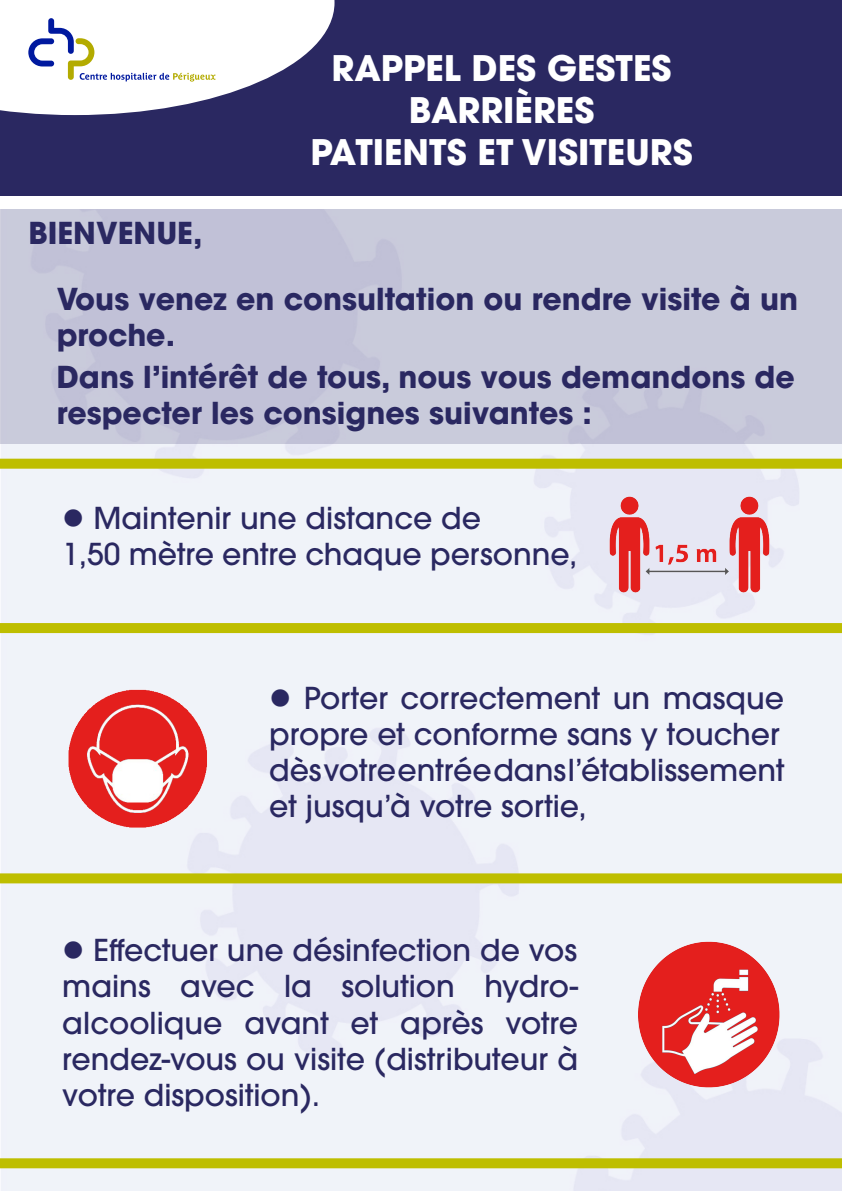
<style>
.page{position:relative;width:842px;height:1191px;background:#fff}
.page>*{position:absolute;margin:0;border:0;box-sizing:border-box;transform-origin:0 0}
.t1{font:700 35px/42px "ITC Avant Garde Pro";color:#fff;text-align:center}
.t2{font:500 30px/36px "ITC Avant Garde Pro";color:#2a2861}
.t3{font:700 30px/36px "ITC Avant Garde Pro";color:#2a2861}
</style>
<div class="page">
<div style="left:0;top:0;width:842px;height:196px;background:#2a2861"></div>
<svg style="left:0;top:0;width:334px;height:115px"></svg>
<svg style="left:0;top:459px;width:842px;height:174px"></svg>
<svg style="left:0;top:873px;width:842px;height:295px"></svg>
<div style="left:0;top:209px;width:842px;height:235px;background:#c9cbdb"></div>
<img style="left:65px;top:683px;width:145px;height:149px">
<img style="left:635px;top:940px;width:149px;height:151px">
<img style="left:595px;top:488px;width:189px;height:109px">
<p class="t1" style="left:332px;top:46px;width:341px">RAPPEL DES GESTES<br>BARRIÈRES</p>
<p class="t1" style="left:310px;top:130px;width:384px">PATIENTS ET VISITEURS</p>
<p class="t3" style="left:28px;top:215px;width:176px">BIENVENUE,</p>
<p class="t3" style="left:57px;top:281px;width:743px">Vous venez en consultation ou rendre visite à un proche.</p>
<p class="t3" style="left:57px;top:359px;width:740px">Dans l’intérêt de tous, nous vous demandons de respecter les consignes suivantes :</p>
<p class="t2" style="left:62px;top:500px;width:420px">● Maintenir une distance de</p>
<p class="t2" style="left:62px;top:536px;width:517px">1,50 mètre entre chaque personne,</p>
<p class="t2" style="left:269px;top:680px;width:516px">● Porter correctement un masque propre et conforme sans y toucher</p>
<p class="t2" style="left:269px;top:752px;width:517px">dès votre entrée dans l’établissement et jusqu’à votre sortie,</p>
<p class="t2" style="left:62px;top:932px;width:516px">● Effectuer une désinfection de vos</p>
<p class="t2" style="left:62px;top:968px;width:517px;text-align:justify">mains avec la solution hydro&shy;alcoolique avant et après votre rendez-vous ou visite (distributeur à votre disposition).</p>
</div>
